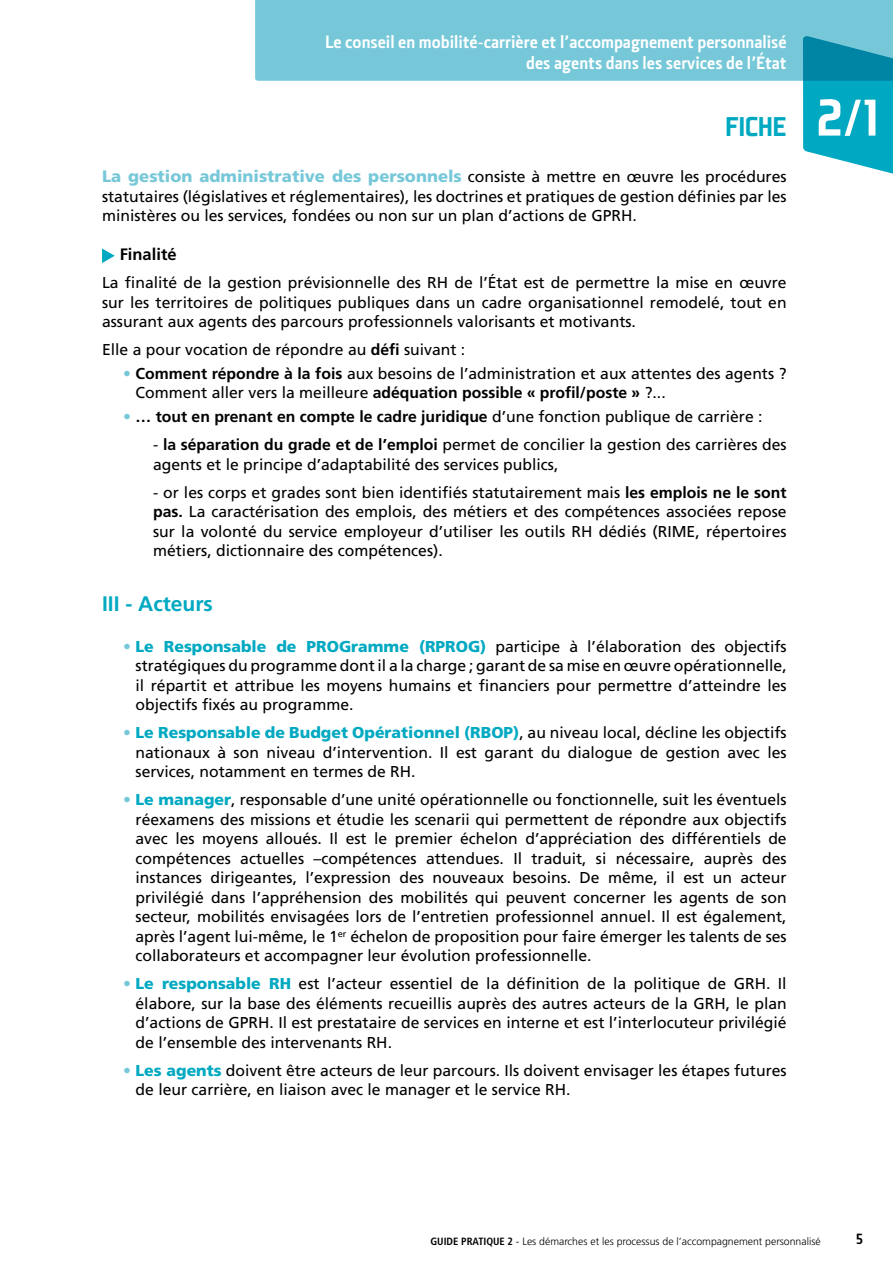
<style>
.page{position:relative;width:893px;height:1263px;background:#fff}
.page>*{position:absolute;margin:0;border:0;box-sizing:border-box;transform-origin:0 0}
.t1{font:900 57px "Plexes";color:#fff}
.t2{font:900 30px "Plexes";color:#00a9c1}
.t3{font:700 21px "Frutiger LT Std";color:#00a9c1}
.t4{font:700 18px/21px "Section";color:#fff;text-align:right}
.t5{font:900 16.5px "Frutiger LT Std";color:#76c8d9}
.t6{font:700 16.5px "Frutiger LT Std";color:#000}
.t7{font:15.75px/19.5px "Frutiger LT Std";color:#000;text-align:justify}
.t8{font:700 15.75px "Frutiger LT Std";color:#000}
.t9{font:15px "Section Bold Caps";color:#000}
.t10{font:300 10.5px "Frutiger";color:#000}
.s1{font-weight:400;font-size:15.75px;color:#000}
.s2{font-weight:700}
.s3{color:#76c8d9}
.s4{font-weight:400;color:#76c8d9}
.s5{font-weight:400}
.s6{font-weight:900;color:#00a9c1}
.s7{font-weight:700;font-stretch:condensed}
</style>
<div class="page">
<div style="left:255px;top:0;width:638px;height:81px;background:#76c8d9"></div>
<svg style="left:803px;top:36px;width:90px;height:138px;background:#20a9c1"></svg>
<svg style="left:102px;top:248px;width:13px;height:15px"></svg>
<p class="t4" style="left:325px;top:31px;width:463px">Le conseil en mobilité-carrière et l’accompagnement personnalisé des agents dans les services de l’État</p>
<h2 class="t2" style="left:725px;top:110px;width:63px">FICHE</h2>
<p class="t5" style="left:102px;top:167px;width:686px">La gestion administrative des personnels <span class="s1">consiste à mettre en œuvre les procédures</span></p>
<p class="t7" style="left:102px;top:187px;width:686px">statutaires (législatives et réglementaires), les doctrines et pratiques de gestion définies par les ministères ou les services, fondées ou non sur un plan d’actions de GPRH.</p>
<p class="t6" style="left:120px;top:245px;width:58px">Finalité</p>
<p class="t7" style="left:102px;top:273px;width:686px">La finalité de la gestion prévisionnelle des RH de l’État est de permettre la mise en œuvre sur les territoires de politiques publiques dans un cadre organisationnel remodelé, tout en assurant aux agents des parcours professionnels valorisants et motivants.</p>
<p class="t7" style="left:102px;top:340px;width:365px">Elle a pour vocation de répondre au <span class="s2">défi</span> suivant :</p>
<p class="t7" style="left:136px;top:364px;width:653px;text-indent:-12px"><span class="s3">•</span> <span class="s2">Comment répondre à la fois</span> aux besoins de l’administration et aux attentes des agents ?<br>Comment aller vers la meilleure <span class="s2">adéquation possible « profil/poste »</span> ?...</p>
<p class="t8" style="left:123px;top:407px;width:641px"><span class="s4">•</span> … tout en prenant en compte le cadre juridique <span class="s5">d’une fonction publique de carrière :</span></p>
<p class="t7" style="left:153px;top:435px;width:635px">- <span class="s2">la séparation du grade et de l’emploi</span> permet de concilier la gestion des carrières des agents et le principe d’adaptabilité des services publics,</p>
<p class="t7" style="left:153px;top:482px;width:635px">- or les corps et grades sont bien identifiés statutairement mais <span class="s2">les emplois ne le sont pas.</span> La caractérisation des emplois, des métiers et des compétences associées repose sur la volonté du service employeur d’utiliser les outils RH dédiés (RIME, répertoires métiers, dictionnaire des compétences).</p>
<h3 class="t3" style="left:102px;top:591px;width:112px">III - Acteurs</h3>
<p class="t7" style="left:136px;top:637px;width:653px;text-indent:-12px"><span class="s3">•</span> <span class="s6">Le Responsable de PROGramme (RPROG)</span> participe à l’élaboration des objectifs stratégiques du programme dont il a la charge ; garant de sa mise en œuvre opérationnelle, il répartit et attribue les moyens humains et financiers pour permettre d’atteindre les objectifs fixés au programme.</p>
<p class="t7" style="left:136px;top:723px;width:653px;text-indent:-12px"><span class="s3">•</span> <span class="s6">Le Responsable de Budget Opérationnel (RBOP)</span>, au niveau local, décline les objectifs nationaux à son niveau d’intervention. Il est garant du dialogue de gestion avec les services, notamment en termes de RH.</p>
<p class="t7" style="left:136px;top:790px;width:653px;text-indent:-12px"><span class="s3">•</span> <span class="s6">Le manager</span>, responsable d’une unité opérationnelle ou fonctionnelle, suit les éventuels réexamens des missions et étudie les scenarii qui permettent de répondre aux objectifs avec les moyens alloués. Il est le premier échelon d’appréciation des différentiels de compétences actuelles –compétences attendues. Il traduit, si nécessaire, auprès des instances dirigeantes, l’expression des nouveaux besoins. De même, il est un acteur privilégié dans l’appréhension des mobilités qui peuvent concerner les agents de son secteur, mobilités envisagées lors de l’entretien professionnel annuel. Il est également, après l’agent lui-même, le 1<sup>er</sup> échelon de proposition pour faire émerger les talents de ses collaborateurs et accompagner leur évolution professionnelle.</p>
<p class="t7" style="left:136px;top:974px;width:653px;text-indent:-12px"><span class="s3">•</span> <span class="s6">Le responsable RH</span> est l’acteur essentiel de la définition de la politique de GRH. Il élabore, sur la base des éléments recueillis auprès des autres acteurs de la GRH, le plan d’actions de GPRH. Il est prestataire de services en interne et est l’interlocuteur privilégié de l’ensemble des intervenants RH.</p>
<p class="t7" style="left:136px;top:1061px;width:653px;text-indent:-12px"><span class="s3">•</span> <span class="s6">Les agents</span> doivent être acteurs de leur parcours. Ils doivent envisager les étapes futures de leur carrière, en liaison avec le manager et le service RH.</p>
<h1 class="t1" style="left:816px;top:87px;width:63px">2/1</h1>
<p class="t10" style="left:430px;top:1235px;width:392px"><span class="s7">GUIDE PRATIQUE 2</span> - Les démarches et les processus de l’accompagnement personnalisé</p>
<p class="t9" style="left:856px;top:1229px;width:9px">5</p>
</div>
